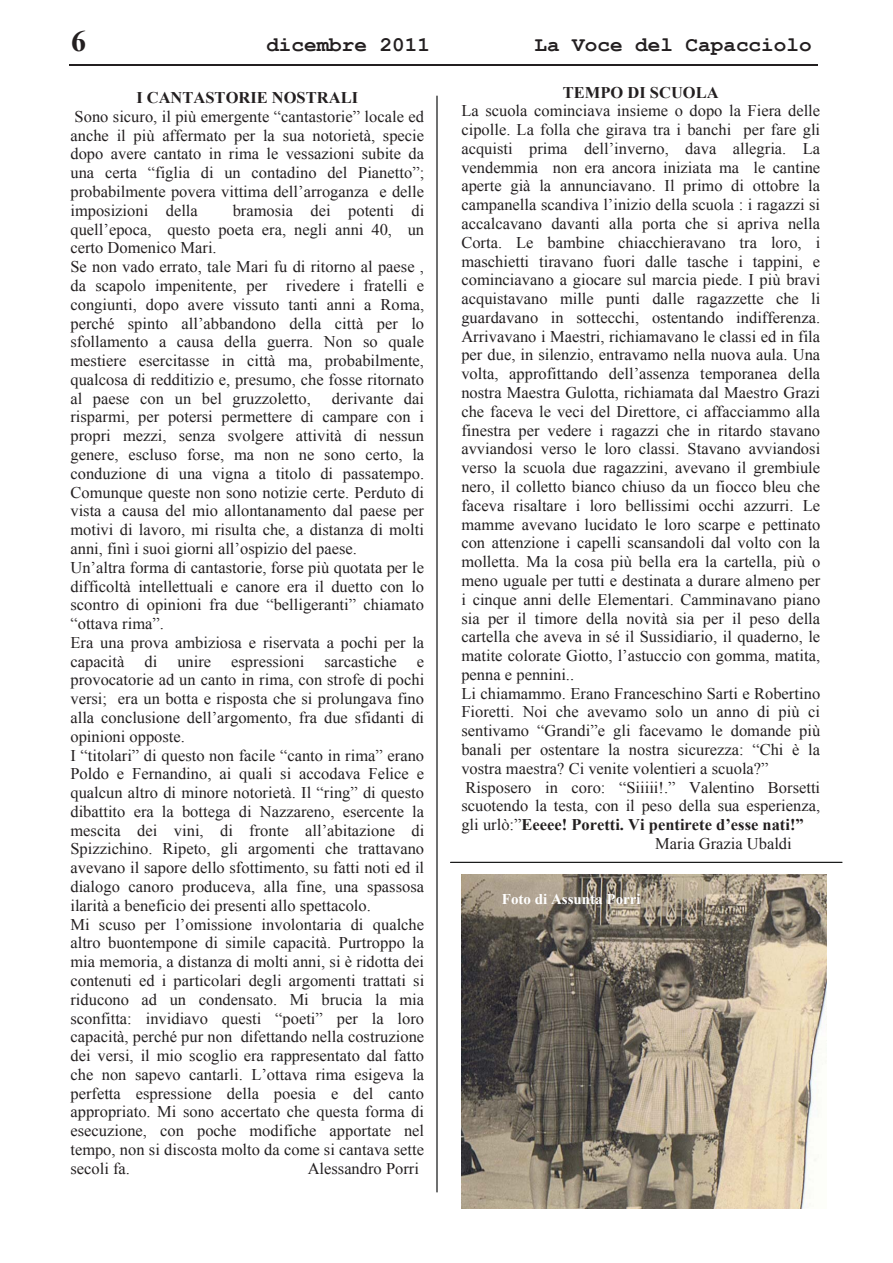
<style>
.page{position:relative;width:893px;height:1263px;background:#fff}
.page>*{position:absolute;margin:0;border:0;box-sizing:border-box;transform-origin:0 0}
.t1{font:700 29.7px "Times New Roman";color:#231f20}
.t2{font:700 20.7px "Courier New";color:#231f20}
.t3{font:16.35px/18.8px "Times New Roman";color:#231f20}
.t4{font:700 16.35px "Times New Roman";color:#231f20}
.t5{font:700 14.85px "Times New Roman";color:#fff}
.s1{font-weight:400}
</style>
<div class="page">
<hr style="left:69px;top:65px;width:749px;height:1px;background:#231f20">
<img style="left:461px;top:874px;width:365px;height:335px">
<hr style="left:436px;top:96px;width:1px;height:1096px;background:#010202">
<hr style="left:450px;top:862px;width:392px;height:1px;background:#010202">
<h1 class="t1" style="left:71px;top:25px;width:16px">6</h1>
<p class="t2" style="left:266px;top:34px;width:165px">dicembre 2011</p>
<p class="t2" style="left:534px;top:34px;width:279px">La Voce del Capacciolo</p>
<p class="t4" style="left:136px;top:89px;width:223px">I CANTASTORIE NOSTRALI</p>
<p class="t3" style="left:70px;top:107px;width:355px;text-align:justify">Sono sicuro, il più emergente “cantastorie” locale ed anche il più affermato per la sua notorietà, specie dopo avere cantato in rima le vessazioni subite da una certa “figlia di un contadino del Pianetto”; probabilmente povera vittima dell’arroganza e delle imposizioni della</p>
<p class="t4" style="left:563px;top:83px;width:157px">TEMPO DI SCUOLA</p>
<p class="t3" style="left:461px;top:101px;width:360px">La scuola cominciava insieme o dopo la Fiera delle</p>
<p class="t3" style="left:461px;top:120px;width:360px">cipolle. La folla che girava tra i banchi per fare gli</p>
<p class="t3" style="left:461px;top:139px;width:360px">acquisti prima dell’inverno, dava allegria. La</p>
<p class="t3" style="left:461px;top:158px;width:360px">vendemmia non era ancora iniziata ma le cantine</p>
<p class="t3" style="left:461px;top:177px;width:360px">aperte già la annunciavano. Il primo di ottobre la</p>
<p class="t3" style="left:461px;top:195px;width:360px">campanella scandiva l’inizio della scuola : i ragazzi si</p>
<p class="t3" style="left:461px;top:214px;width:360px">accalcavano davanti alla porta che si apriva nella</p>
<p class="t3" style="left:461px;top:233px;width:360px">Corta. Le bambine chiacchieravano tra loro, i</p>
<p class="t3" style="left:461px;top:252px;width:360px">maschietti tiravano fuori dalle tasche i tappini, e</p>
<p class="t3" style="left:461px;top:270px;width:360px">cominciavano a giocare sul marcia piede. I più bravi</p>
<p class="t3" style="left:461px;top:289px;width:360px">acquistavano mille punti dalle ragazzette che li</p>
<p class="t3" style="left:461px;top:308px;width:360px">guardavano in sottecchi, ostentando indifferenza.</p>
<p class="t3" style="left:461px;top:327px;width:360px">Arrivavano i Maestri, richiamavano le classi ed in fila</p>
<p class="t3" style="left:461px;top:346px;width:360px">per due, in silenzio, entravamo nella nuova aula. Una</p>
<p class="t3" style="left:461px;top:364px;width:360px">volta, approfittando dell’assenza temporanea della</p>
<p class="t3" style="left:461px;top:383px;width:360px">nostra Maestra Gulotta, richiamata dal Maestro Grazi</p>
<p class="t3" style="left:461px;top:402px;width:360px">che faceva le veci del Direttore, ci affacciammo alla</p>
<p class="t3" style="left:461px;top:421px;width:360px">finestra per vedere i ragazzi che in ritardo stavano</p>
<p class="t3" style="left:461px;top:440px;width:360px">avviandosi verso le loro classi. Stavano avviandosi</p>
<p class="t3" style="left:461px;top:458px;width:360px">verso la scuola due ragazzini, avevano il grembiule</p>
<p class="t3" style="left:461px;top:477px;width:360px">nero, il colletto bianco chiuso da un fiocco bleu che</p>
<p class="t3" style="left:461px;top:496px;width:360px">faceva risaltare i loro bellissimi occhi azzurri. Le</p>
<p class="t3" style="left:461px;top:515px;width:360px">mamme avevano lucidato le loro scarpe e pettinato</p>
<p class="t3" style="left:461px;top:533px;width:360px">con attenzione i capelli scansandoli dal volto con la</p>
<p class="t3" style="left:461px;top:552px;width:360px">molletta. Ma la cosa più bella era la cartella, più o</p>
<p class="t3" style="left:461px;top:571px;width:360px">meno uguale per tutti e destinata a durare almeno per</p>
<p class="t3" style="left:461px;top:590px;width:360px">i cinque anni delle Elementari. Camminavano piano</p>
<p class="t3" style="left:461px;top:609px;width:360px">sia per il timore della novità sia per il peso della</p>
<p class="t3" style="left:461px;top:627px;width:360px">cartella che aveva in sé il Sussidiario, il quaderno, le</p>
<p class="t3" style="left:461px;top:646px;width:360px">matite colorate Giotto, l’astuccio con gomma, matita,</p>
<p class="t3" style="left:461px;top:665px;width:114px">penna e pennini..</p>
<p class="t3" style="left:461px;top:684px;width:360px">Li chiamammo. Erano Franceschino Sarti e Robertino</p>
<p class="t3" style="left:461px;top:703px;width:360px">Fioretti. Noi che avevamo solo un anno di più ci</p>
<p class="t3" style="left:461px;top:721px;width:360px">sentivamo “Grandi”e gli facevamo le domande più</p>
<p class="t3" style="left:461px;top:740px;width:360px">banali per ostentare la nostra sicurezza: “Chi è la</p>
<p class="t3" style="left:461px;top:759px;width:309px">vostra maestra? Ci venite volentieri a scuola?”</p>
<p class="t3" style="left:465px;top:778px;width:356px">Risposero in coro: “Siiiii!.” Valentino Borsetti</p>
<p class="t3" style="left:461px;top:796px;width:360px">scuotendo la testa, con il peso della sua esperienza,</p>
<p class="t4" style="left:461px;top:816px;width:344px"><span class="s1">gli urlò:”</span>Eeeee! Poretti. Vi pentirete d’esse nati!”</p>
<p class="t3" style="left:655px;top:834px;width:138px">Maria Grazia Ubaldi</p>
<p class="t3" style="left:70px;top:201px;width:355px;text-indent:162px">bramosia dei potenti di quell’epoca, questo poeta era, negli anni 40, un certo Domenico Mari.<br>Se non vado errato, tale Mari fu di ritorno al paese , da scapolo impenitente, per rivedere i fratelli e congiunti, dopo avere vissuto tanti anni a Roma, perché spinto all’abbandono della città per lo sfollamento a causa della guerra. Non so quale mestiere esercitasse in città ma, probabilmente, qualcosa di redditizio e, presumo, che fosse ritornato al paese con un bel gruzzoletto,</p>
<p class="t3" style="left:70px;top:389px;width:355px;text-indent:261px">derivante dai risparmi, per potersi permettere di campare con i propri mezzi, senza svolgere attività di nessun genere, escluso forse, ma non ne sono certo, la conduzione di una vigna a titolo di passatempo.<br>Comunque queste non sono notizie certe. Perduto di vista a causa del mio allontanamento dal paese per motivi di lavoro, mi risulta che, a distanza di molti anni, finì i suoi giorni all’ospizio del paese.<br>Un’altra forma di cantastorie, forse più quotata per le difficoltà intellettuali e canore era il duetto con lo scontro di opinioni fra due “belligeranti” chiamato “ottava rima”.<br>Era una prova ambiziosa e riservata a pochi per la capacità di unire espressioni sarcastiche e provocatorie ad un canto in rima, con strofe di pochi versi; era un botta e risposta che si prolungava fino alla conclusione dell’argomento, fra due sfidanti di opinioni opposte.<br>I “titolari” di questo non facile “canto in rima” erano Poldo e Fernandino, ai quali si accodava Felice e qualcun altro di minore notorietà. Il “ring” di questo dibattito era la bottega di Nazzareno, esercente la mescita dei vini, di fronte all’abitazione di Spizzichino. Ripeto, gli argomenti che trattavano avevano il sapore dello sfottimento, su fatti noti ed il dialogo canoro produceva, alla fine, una spassosa ilarità a beneficio dei presenti allo spettacolo.<br>Mi scuso per l’omissione involontaria di qualche altro buontempone di simile capacità. Purtroppo la mia memoria, a distanza di molti anni, si è ridotta dei contenuti ed i particolari degli argomenti trattati si riducono ad un condensato. Mi brucia la mia sconfitta: invidiavo questi “poeti” per la loro capacità, perché pur non difettando nella costruzione dei versi, il mio scoglio era rappresentato dal fatto che non sapevo cantarli. L’ottava rima esigeva la perfetta espressione della poesia e del canto appropriato. Mi sono accertato che questa forma di esecuzione, con poche modifiche apportate nel tempo, non si discosta molto da come si cantava sette secoli fa.</p>
<p class="t5" style="left:502px;top:891px;width:140px">Foto di Assunta Porri</p>
<p class="t3" style="left:308px;top:1159px;width:113px">Alessandro Porri</p>
</div>
